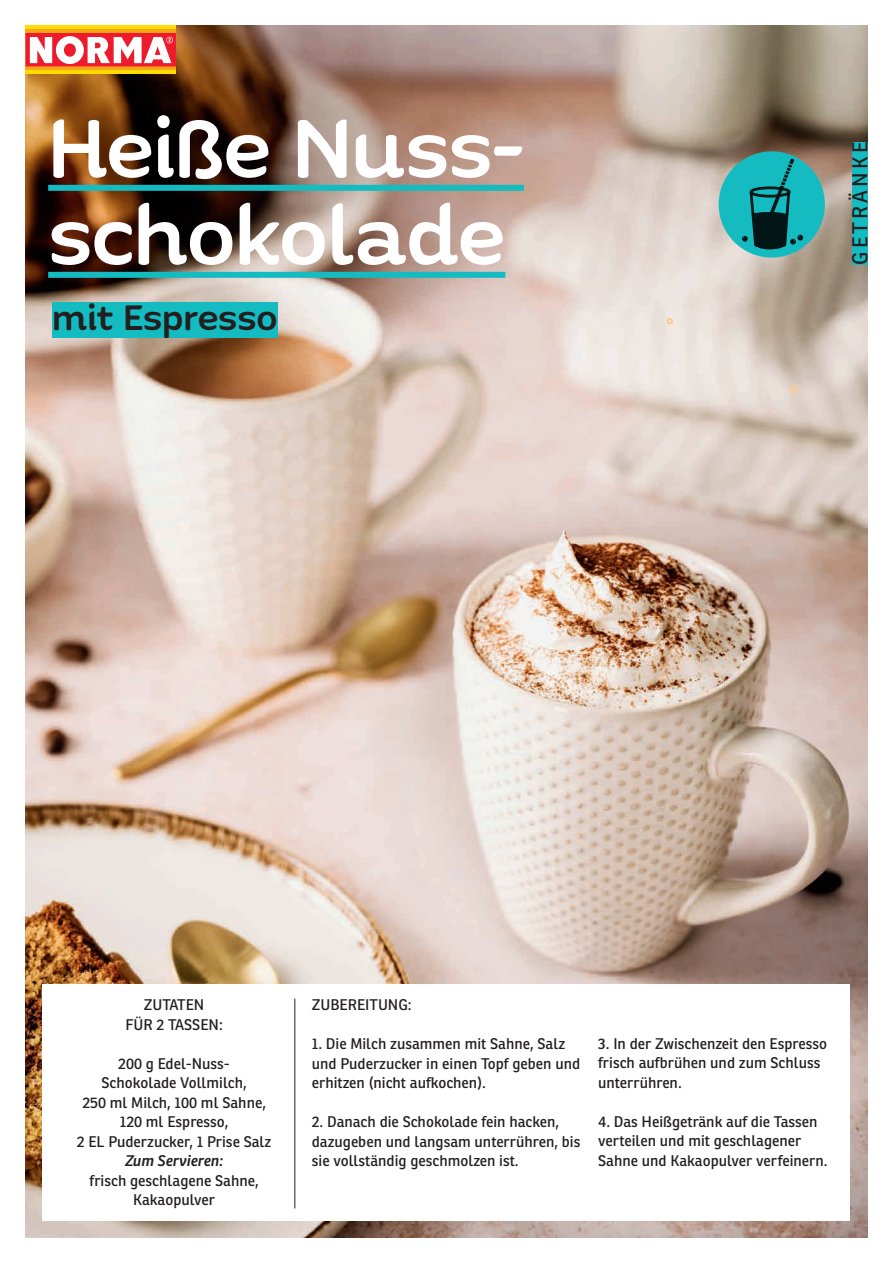
<style>
.page{position:relative;width:893px;height:1263px;background:#fff}
.page>*{position:absolute;margin:0;border:0;box-sizing:border-box;transform-origin:0 0}
.t1{font:500 90px/87px "Quenda";letter-spacing:-.015em;color:#fff}
.t2{font:500 39px "Quenda";letter-spacing:-.01em;color:#231f20}
.t3{font:21px "Ronnia";letter-spacing:.15em;color:#231f20}
.t4{font:15px/19.5px "Ronnia";color:#231f20}
.t5{font:italic 600 15px "Ronnia";color:#231f20}
</style>
<div class="page">
<img style="left:26px;top:26px;width:841px;height:1211px">
<div style="left:43px;top:984px;width:807px;height:236px;background:#fff"></div>
<svg style="left:790px;top:385px;width:8px;height:9px"></svg>
<svg style="left:666px;top:318px;width:7px;height:6px"></svg>
<div style="left:719px;top:151px;width:106px;height:107px;background:#14bcc2;border-radius:50%"></div>
<svg style="left:742px;top:158px;width:61px;height:100px"></svg>
<div style="left:852px;top:142px;width:15px;height:123px;background:#14bcc2"></div>
<div style="left:52px;top:303px;width:225px;height:35px;background:#14bcc2"></div>
<hr style="left:294px;top:999px;width:1px;height:209px;background:#231f20">
<div style="left:48px;top:185px;width:476px;height:6px;background:#14bcc2"></div>
<div style="left:48px;top:272px;width:457px;height:6px;background:#14bcc2"></div>
<div style="left:26px;top:26px;width:150px;height:48px;background:#ffdc01"></div>
<div style="left:26px;top:29px;width:150px;height:41px;background:linear-gradient(to right,#f9a51b,#f9a51b)"></div>
<div style="left:26px;top:33px;width:150px;height:33px;background:#ee1b2d"></div>
<svg style="left:30px;top:36px;width:143px;height:28px"></svg>
<h1 class="t1" style="left:48px;top:108px;width:478px">Heiße Nuss&shy;schokolade</h1>
<h2 class="t2" style="left:52px;top:294px;width:227px">mit Espresso</h2>
<h3 class="t3" style="left:847px;top:265px;width:124px;rotate:-90deg">GETRÄNKE</h3>
<p class="t4" style="left:125px;top:995px;width:99px;text-align:center">ZUTATEN<br>FÜR 2 TASSEN:</p>
<p class="t4" style="left:77px;top:1053px;width:196px;text-align:center">200 g Edel-Nuss-<br>Schokolade Vollmilch,<br>250 ml Milch, 100 ml Sahne,<br>120 ml Espresso,<br>2 EL Puderzucker, 1 Prise Salz</p>
<p class="t5" style="left:125px;top:1151px;width:100px">Zum Servieren:</p>
<p class="t4" style="left:90px;top:1170px;width:171px;text-align:center">frisch geschlagene Sahne,<br>Kakaopulver</p>
<p class="t4" style="left:312px;top:995px;width:101px">ZUBEREITUNG:</p>
<p class="t4" style="left:312px;top:1034px;width:270px">1. Die Milch zusammen mit Sahne, Salz und Puderzucker in einen Topf geben und erhitzen (nicht aufkochen).</p>
<p class="t4" style="left:312px;top:1112px;width:270px">2. Danach die Schokolade fein hacken, dazugeben und langsam unterrühren, bis sie vollständig geschmolzen ist.</p>
<p class="t4" style="left:598px;top:1034px;width:230px">3. In der Zwischenzeit den Espresso frisch aufbrühen und zum Schluss unterrühren.</p>
<p class="t4" style="left:598px;top:1112px;width:231px">4. Das Heißgetränk auf die Tassen verteilen und mit geschlagener<br>Sahne und Kakaopulver verfeinern.</p>
</div>
